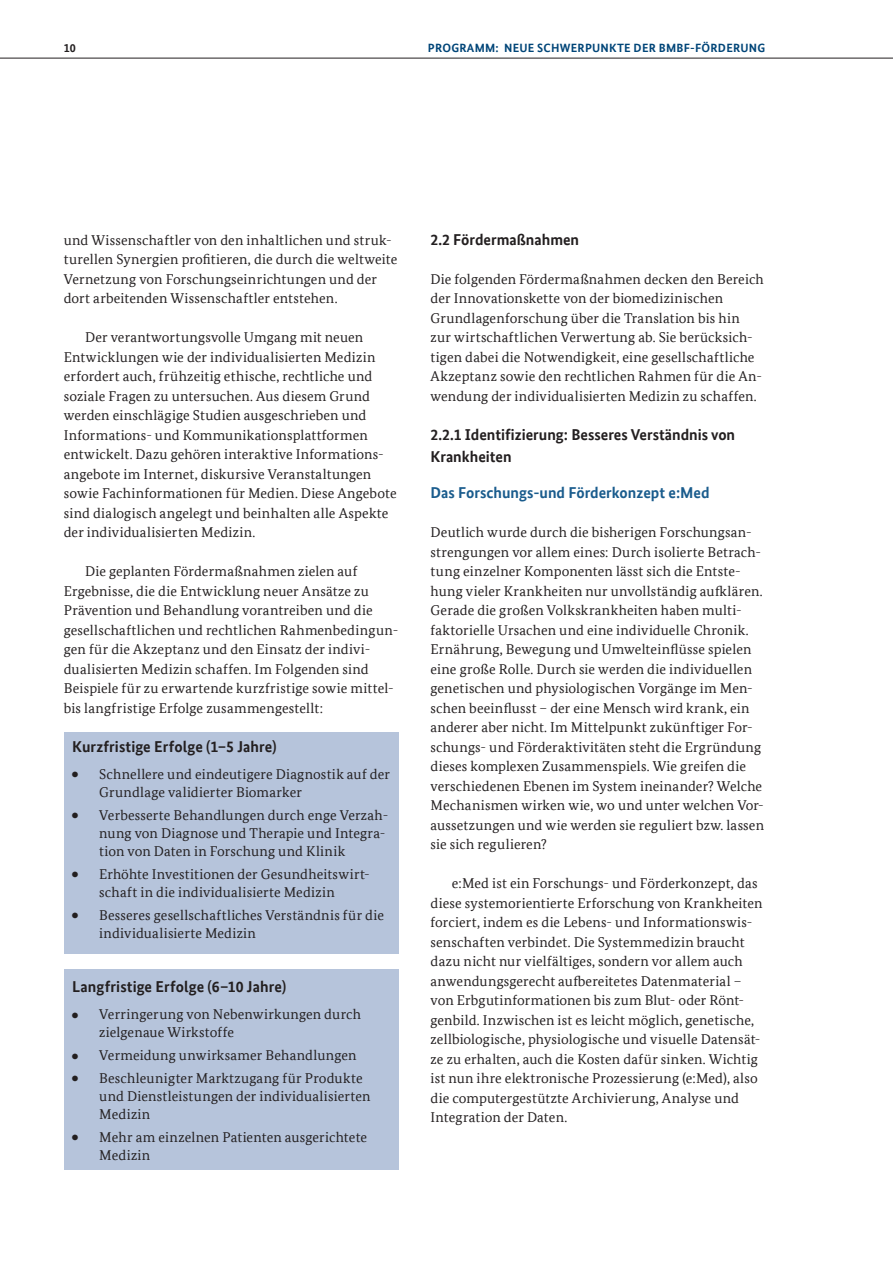
<style>
.page{position:relative;width:893px;height:1263px;background:#fff}
.page>*{position:absolute;margin:0;border:0;box-sizing:border-box;transform-origin:0 0}
.t1{font:700 15.75px/22.5px "Bundes Sans Office T";color:#231f20}
.t2{font:700 15.75px "Bundes Sans Office T";color:#1a5c8d}
.t3{font:14.25px/19.5px "Bundes Serif Office T";letter-spacing:.01em;color:#231f20}
.t4{font:700 12px "Bundes Sans Office T";letter-spacing:.02em;color:#004578}
.t5{font:700 12px "Bundes Sans Office T";color:#231f20}
</style>
<div class="page">
<hr style="left:0;top:58px;width:893px;height:1px;background:#231f20">
<div style="left:64px;top:969px;width:335px;height:201px;background:#b6c4db"></div>
<div style="left:64px;top:732px;width:335px;height:221px;background:#b6c4db"></div>
<p class="t5" style="left:64px;top:41px;width:13px">10</p>
<p class="t4" style="left:428px;top:41px;width:339px">Programm: Neue Schwerpun kte der BM BF-Förderung</p>
<p class="t3" style="left:64px;top:230px;width:335px">und Wissenschaftler von den inhaltlichen und struk&shy;turellen Synergien profitieren, die durch die weltweite Vernetzung von Forschungseinrichtungen und der dort arbeitenden Wissenschaftler entstehen.</p>
<p class="t3" style="left:64px;top:328px;width:334px;text-indent:21px">Der verantwortungsvolle Umgang mit neuen Entwicklungen wie der individualisierten Medizin erfordert auch, frühzeitig ethische, rechtliche und soziale Fragen zu untersuchen. Aus diesem Grund werden einschlägige Studien ausgeschrieben und Informations- und Kommunikationsplattformen entwickelt. Dazu gehören interaktive Informations&shy;angebote im Internet, diskursive Veranstaltungen sowie Fachinformationen für Medien. Diese Angebote sind dialogisch angelegt und beinhalten alle Aspekte der individualisierten Medizin.</p>
<p class="t3" style="left:64px;top:562px;width:335px;text-indent:21px">Die geplanten Fördermaßnahmen zielen auf Ergebnisse, die die Entwicklung neuer Ansätze zu Prävention und Behandlung vorantreiben und die gesellschaftlichen und rechtlichen Rahmenbedingun&shy;gen für die Akzeptanz und den Einsatz der indivi&shy;dualisierten Medizin schaffen. Im Folgenden sind Beispiele für zu erwartende kurzfristige sowie mittel&shy;bis langfristige Erfolge zusammengestellt:</p>
<h4 class="t1" style="left:72px;top:735px;width:206px">Kurzfristige Erfolge (1–5 Jahre)</h4>
<p class="t3" style="left:99px;top:765px;width:292px;line-height:18.3px">Schnellere und eindeutigere Diagnostik auf der<br>Grundlage validierter Biomarker</p>
<p class="t3" style="left:99px;top:805px;width:290px;line-height:18.3px">Verbesserte Behandlungen durch enge Verzah&shy;nung von Diagnose und Therapie und Integra&shy;tion von Daten in Forschung und Klinik</p>
<p class="t3" style="left:99px;top:865px;width:271px;line-height:18.3px">Erhöhte Investitionen der Gesundheitswirt&shy;schaft in die individualisierte Medizin</p>
<p class="t3" style="left:99px;top:905px;width:286px;line-height:18.3px">Besseres gesellschaftliches Verständnis für die individualisierte Medizin</p>
<h4 class="t1" style="left:72px;top:976px;width:215px">langfristige Erfolge (6–10 Jahre)</h4>
<p class="t3" style="left:99px;top:1005px;width:263px;line-height:18.3px">Verringerung von Nebenwirkungen durch zielgenaue Wirkstoffe</p>
<p class="t3" style="left:99px;top:1045px;width:259px">Vermeidung unwirksamer Behandlungen</p>
<p class="t3" style="left:99px;top:1068px;width:273px;line-height:18.3px">Beschleunigter Marktzugang für Produkte und Dienstleistungen der individualisierten<br>Medizin</p>
<p class="t3" style="left:99px;top:1127px;width:269px;line-height:18.3px">Mehr am einzelnen Patienten ausgerichtete<br>Medizin</p>
<h3 class="t1" style="left:431px;top:228px;width:150px">2.2 Fördermaßnahmen</h3>
<p class="t3" style="left:431px;top:269px;width:335px">Die folgenden Fördermaßnahmen decken den Bereich der Innovationskette von der biomedizinischen Grundlagenforschung über die Translation bis hin zur wirtschaftlichen Verwertung ab. Sie berücksich&shy;tigen dabei die Notwendigkeit, eine gesellschaftliche Akzeptanz sowie den rechtlichen Rahmen für die An&shy;wendung der individualisierten Medizin zu schaffen.</p>
<h4 class="t1" style="left:431px;top:423px;width:306px">2.2.1 Identifizierung: Besseres Verständnis von<br>Krankheiten</h4>
<h5 class="t2" style="left:431px;top:484px;width:280px">Das Forschungs-und Förderkonzept e:Med</h5>
<p class="t3" style="left:431px;top:523px;width:334px">Deutlich wurde durch die bisherigen Forschungsan&shy;strengungen vor allem eines: Durch isolierte Betrach&shy;tung einzelner Komponenten lässt sich die Entste&shy;hung vieler Krankheiten nur unvollständig aufklären.<br>Gerade die großen Volkskrankheiten haben multi&shy;faktorielle Ursachen und eine individuelle Chronik.</p>
<p class="t3" style="left:431px;top:640px;width:335px">Ernährung, Bewegung und Umwelteinflüsse spielen eine große Rolle. Durch sie werden die individuellen genetischen und physiologischen Vorgänge im Men&shy;schen beeinflusst – der eine Mensch wird krank, ein anderer aber nicht. Im Mittelpunkt zukünftiger For&shy;schungs- und Förderaktivitäten steht die Ergründung dieses komplexen Zusammenspiels. Wie greifen die verschiedenen Ebenen im System ineinander? Welche Mechanismen wirken wie, wo und unter welchen Vor&shy;aussetzungen und wie werden sie reguliert bzw. lassen sie sich regulieren?</p>
<p class="t3" style="left:431px;top:874px;width:333px;text-indent:21px">e:Med ist ein Forschungs- und Förderkonzept, das diese systemorientierte Erforschung von Krankheiten forciert, indem es die Lebens- und Informationswis&shy;senschaften verbindet. Die Systemmedizin braucht dazu nicht nur vielfältiges, sondern vor allem auch anwendungsgerecht aufbereitetes Datenmaterial – von Erbgutinformationen bis zum Blut- oder Rönt&shy;genbild. Inzwischen ist es leicht möglich, genetische, zellbiologische, physiologische und visuelle Datensät&shy;ze zu erhalten, auch die Kosten dafür sinken. Wichtig ist nun ihre elektronische Prozessierung (e:Med), also die computergestützte Archivierung, Analyse und Integration der Daten.</p>
</div>
